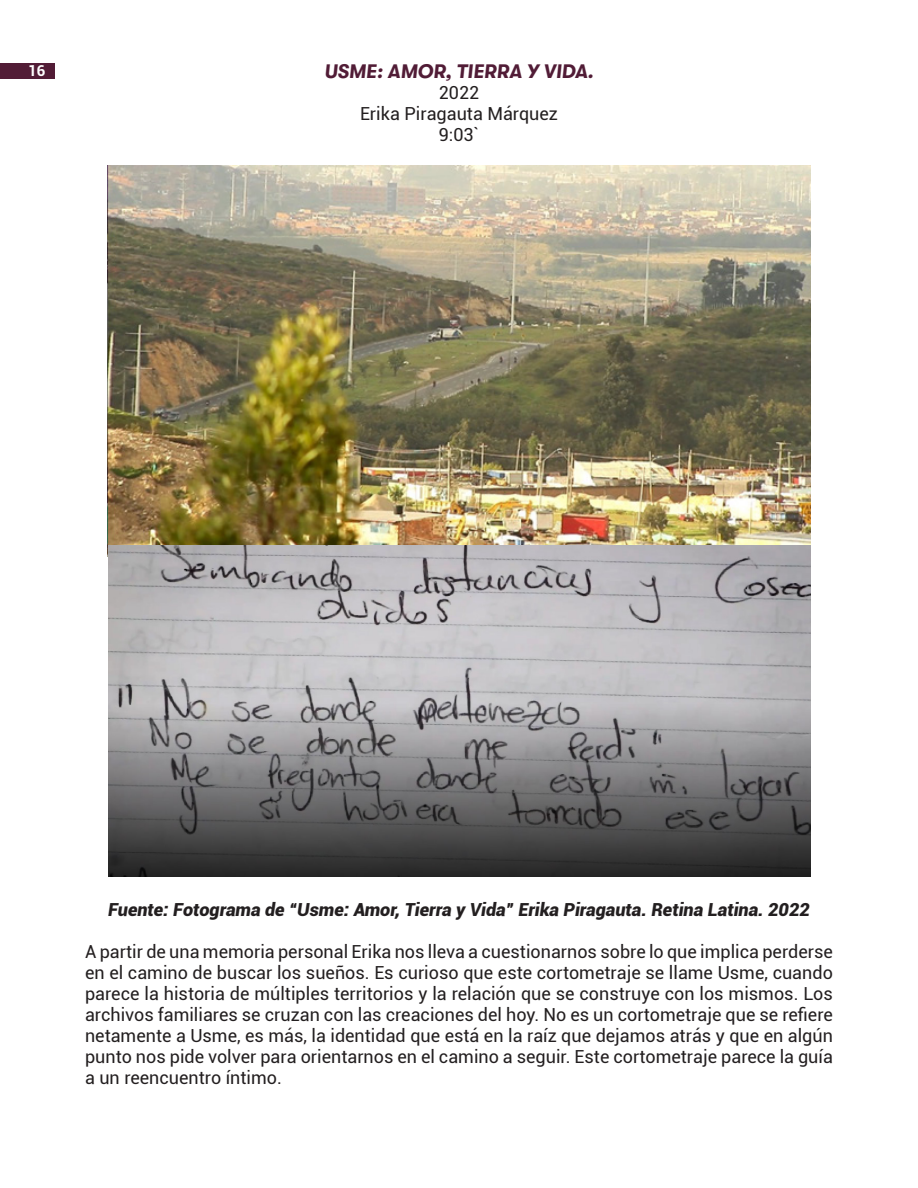
<style>
.page{position:relative;width:918px;height:1188px;background:#fff}
.page>*{position:absolute;margin:0;border:0;box-sizing:border-box;transform-origin:0 0}
.subtitulos_cortometrajes{font:italic 700 19.5px "GT Walsheim Pro";color:#511c36}
.CUERPO_DE_TEXTO{font:18px/21px "Roboto";color:#231f20;text-align:justify}
.titulos_graficos{font:italic 900 18px "Roboto";color:#231f20}
.t1{font:700 15px "Roboto";color:#fff}
</style>
<div class="page">
<div style="left:0;top:63px;width:55px;height:15px;background:#521c36"></div>
<img style="left:108px;top:165px;width:702px;height:381px">
<img style="left:108px;top:546px;width:703px;height:331px">
<p class="t1" style="left:28px;top:60px;width:19px">16</p>
<p class="subtitulos_cortometrajes" style="left:324px;top:61px;width:271px">USME: AMOR, TIERRA Y VIDA.</p>
<p class="CUERPO_DE_TEXTO" style="left:439px;top:82px;width:42px">2022</p>
<p class="CUERPO_DE_TEXTO" style="left:360px;top:103px;width:199px">Erika Piragauta Márquez</p>
<p class="CUERPO_DE_TEXTO" style="left:439px;top:124px;width:42px">9:03`</p>
<p class="titulos_graficos" style="left:108px;top:897px;width:703px">Fuente: Fotograma de “Usme: Amor, Tierra y Vida” Erika Piragauta. Retina Latina. 2022</p>
<p class="CUERPO_DE_TEXTO" style="left:85px;top:941px;width:749px">A partir de una memoria personal Erika nos lleva a cuestionarnos sobre lo que implica perderse en el camino de buscar los sueños. Es curioso que este cortometraje se llame Usme, cuando parece la historia de múltiples territorios y la relación que se construye con los mismos. Los archivos familiares se cruzan con las creaciones del hoy. No es un cortometraje que se refiere netamente a Usme, es más, la identidad que está en la raíz que dejamos atrás y que en algún punto nos pide volver para orientarnos en el camino a seguir. Este cortometraje parece la guía a un reencuentro íntimo.</p>
</div>
